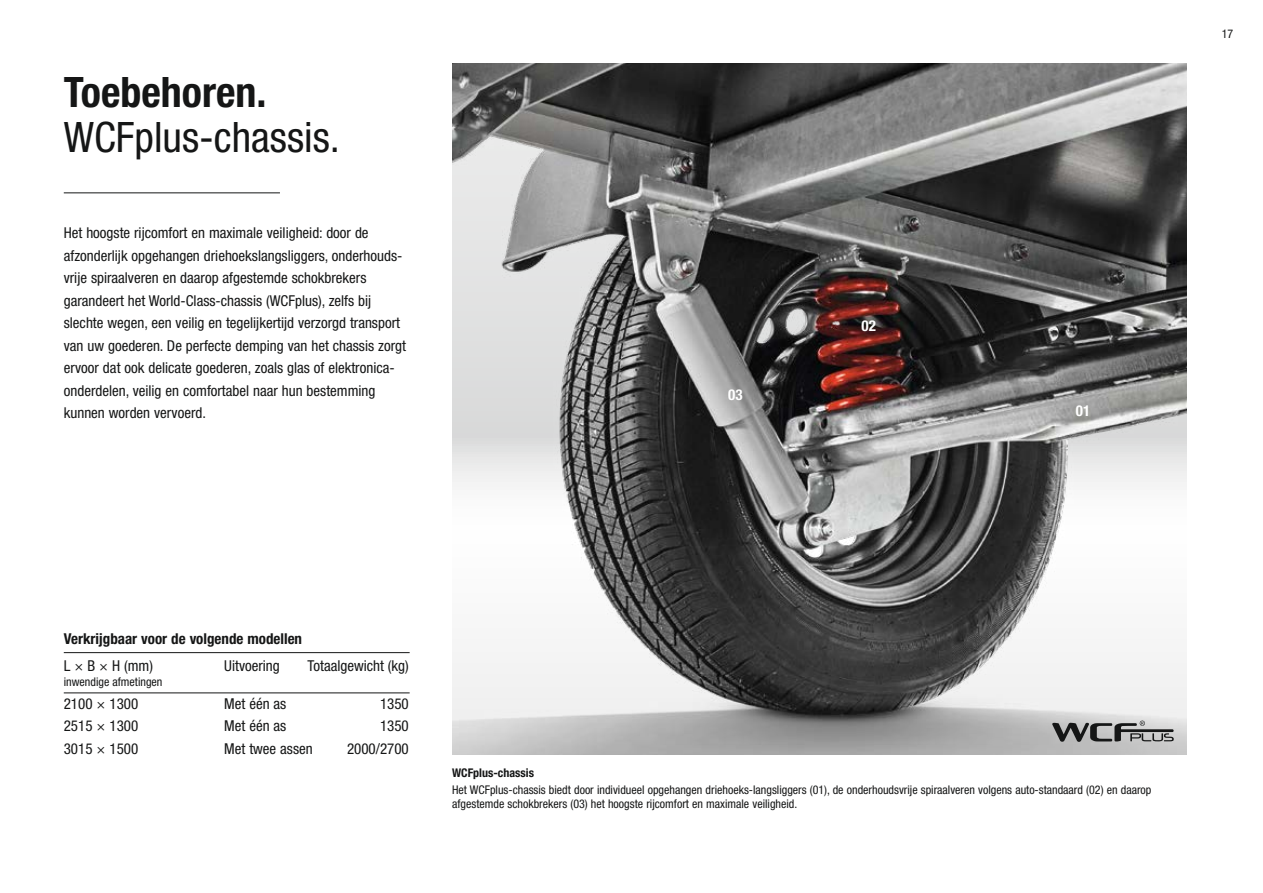
<style>
.page{position:relative;width:1263px;height:893px;background:#fff}
.page>*{position:absolute;margin:0;border:0;box-sizing:border-box;transform-origin:0 0}
.t1{font:condensed 42px "Helvetica Neue LT Std";color:#151616}
.t2{font:700 condensed 42px "Helvetica Neue LT Std";color:#151616}
.t3{font:condensed 15px/22.5px "Helvetica Neue LT Std";color:#151616}
.t4{font:700 condensed 15px "Helvetica Neue LT Std";color:#151616}
.t5{font:700 condensed 15px "Helvetica Neue LT Std";color:#fff}
.t6{font:condensed 12px/13.5px "Helvetica Neue LT Std";color:#151616}
.t7{font:700 condensed 12px "Helvetica Neue LT Std";color:#151616}
</style>
<div class="page">
<img style="left:452px;top:64px;width:734px;height:691px">
<svg style="left:1052px;top:721px;width:122px;height:21px;background:#878787"></svg>
<hr style="left:64px;top:192px;width:216px;height:1px;background:#151616">
<hr style="left:64px;top:652px;width:346px;height:1px;background:#151616">
<hr style="left:64px;top:693px;width:346px;height:1px;background:#151616">
<h1 class="t2" style="left:64px;top:66px;width:204px">Toebehoren.</h1>
<h1 class="t1" style="left:64px;top:112px;width:278px">WCFplus-chassis.</h1>
<p class="t3" style="left:64px;top:221px;width:344px">Het hoogste rijcomfort en maximale veiligheid: door de afzonderlijk opgehangen driehoekslangsliggers, onderhouds&shy;vrije spiraalveren en daarop afgestemde schokbrekers garandeert het World-Class-chassis (WCFplus), zelfs bij slechte wegen, een veilig en tegelijkertijd verzorgd transport van uw goederen. De perfecte demping van het chassis zorgt ervoor dat ook delicate goederen, zoals glas of elektronica&shy;onderdelen, veilig en comfortabel naar hun bestemming kunnen worden vervoerd.</p>
<p class="t5" style="left:728px;top:386px;width:16px">03</p>
<p class="t5" style="left:862px;top:317px;width:16px">02</p>
<p class="t6" style="left:1222px;top:27px;width:13px">17</p>
<p class="t5" style="left:1076px;top:402px;width:16px">01</p>
<p class="t4" style="left:64px;top:630px;width:240px">Verkrijgbaar voor de volgende modellen</p>
<p class="t3" style="left:64px;top:654px;width:91px">L × B × H (mm)</p>
<p class="t3" style="left:224px;top:654px;width:57px">Uitvoering</p>
<p class="t3" style="left:308px;top:654px;width:103px">Totaalgewicht (kg)</p>
<p class="t6" style="left:64px;top:675px;width:100px">inwendige afmetingen</p>
<p class="t3" style="left:64px;top:692px;width:76px">2100 × 1300</p>
<p class="t3" style="left:224px;top:692px;width:64px">Met één as</p>
<p class="t3" style="left:380px;top:692px;width:30px">1350</p>
<p class="t3" style="left:64px;top:714px;width:76px">2515 × 1300</p>
<p class="t3" style="left:224px;top:714px;width:64px">Met één as</p>
<p class="t3" style="left:380px;top:714px;width:30px">1350</p>
<p class="t3" style="left:64px;top:737px;width:76px">3015 × 1500</p>
<p class="t3" style="left:224px;top:737px;width:90px">Met twee assen</p>
<p class="t3" style="left:347px;top:737px;width:63px">2000/2700</p>
<p class="t7" style="left:452px;top:765px;width:83px">WCFplus-chassis</p>
<p class="t6" style="left:452px;top:783px;width:701px">Het WCFplus-chassis biedt door individueel opgehangen driehoeks-langsliggers (01), de onderhoudsvrije spiraalveren volgens auto-standaard (02) en daarop afgestemde schokbrekers (03) het hoogste rijcomfort en maximale veiligheid.</p>
</div>
